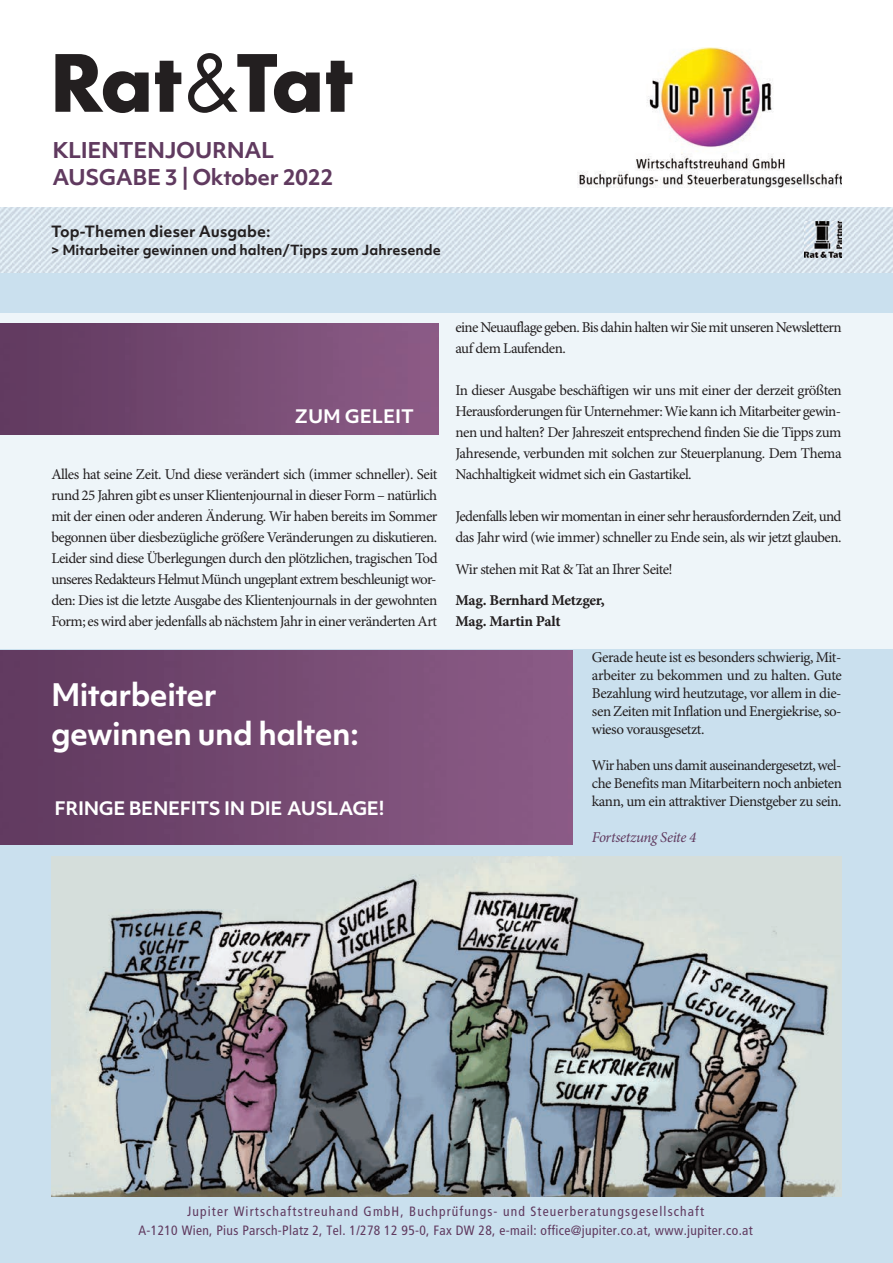
<style>
.page{position:relative;width:893px;height:1263px;background:#fff}
.page>*{position:absolute;margin:0;border:0;box-sizing:border-box;transform-origin:0 0}
.t1{font:700 30px/38.2px "Objektiv Mk 1";letter-spacing:-.02em;color:#fff}
.t2{font:700 21px/26.8px "Objektiv Mk 1";letter-spacing:-.02em;color:#603a5f}
.t3{font:700 18px "Objektiv Mk 1";letter-spacing:-.02em;color:#fff}
.t4{font:700 18px "Objektiv Mk 1";color:#fff}
.t5{font:15px/21px "Minion Pro";letter-spacing:-.035em;color:#231f20;text-align:justify}
.t6{font:15px/21px "Minion Pro Bold Capt";letter-spacing:-.02em;color:#231f20}
.t7{font:700 15px "Objektiv Mk 1";color:#231f20}
.t8{font:italic 15px "Minion Pro";letter-spacing:-.025em;color:#603a5f}
.t9{font:condensed 13.5px/18.8px "Frutiger";letter-spacing:.085em;color:#603a5f;text-align:center}
.t10{font:700 13.5px "Objektiv Mk 1";color:#231f20}
</style>
<div class="page">
<div style="left:0;top:272px;width:893px;height:991px;background:#cae0ee"></div>
<div style="left:0;top:313px;width:893px;height:335px;background:#eef5f9"></div>
<img style="left:0;top:324px;width:438px;height:110px">
<img style="left:0;top:651px;width:572px;height:193px">
<img style="left:0;top:207px;width:893px;height:65px">
<img style="left:805px;top:222px;width:36px;height:36px">
<svg style="left:55px;top:53px;width:297px;height:60px"></svg>
<img style="left:577px;top:48px;width:265px;height:140px">
<img style="left:51px;top:857px;width:791px;height:340px">
<h2 class="t2" style="left:52px;top:139px;width:283px">KLIENTENJOURNAL<br>AUSGABE 3 | Oktober 2022</h2>
<p class="t7" style="left:51px;top:225px;width:221px">Top-Themen dieser Ausgabe:</p>
<p class="t10" style="left:51px;top:244px;width:391px">&gt; Mitarbeiter gewinnen und halten/Tipps zum Jahresende</p>
<p class="t4" style="left:295px;top:409px;width:121px">ZUM GELEIT</p>
<p class="t5" style="left:51px;top:465px;width:388px">Alles hat seine Zeit. Und diese verändert sich (immer schneller). Seit rund 25 Jahren gibt es unser Klientenjournal in dieser Form – natürlich mit der einen oder anderen Änderung. Wir haben bereits im Sommer begonnen über diesbezügliche größere Veränderungen zu diskutieren.<br>Leider sind diese Überlegungen durch den plötzlichen, tragischen Tod unseres Redakteurs Helmut Münch ungeplant extrem beschleunigt wor&shy;den: Dies ist die letzte Ausgabe des Klientenjournals in der gewohnten Form; es wird aber jedenfalls ab nächstem Jahr in einer veränderten Art</p>
<h1 class="t1" style="left:51px;top:679px;width:310px">Mitarbeiter gewinnen und halten:</h1>
<p class="t3" style="left:55px;top:800px;width:332px">FRINGE BENEFITS IN DIE AUSLAGE!</p>
<p class="t5" style="left:455px;top:318px;width:388px">eine Neuauflage geben. Bis dahin halten wir Sie mit unseren Newslettern auf dem Laufenden.</p>
<p class="t5" style="left:455px;top:381px;width:388px">In dieser Ausgabe beschäftigen wir uns mit einer der derzeit größten Herausforderungen für Unternehmer: Wie kann ich Mitarbeiter gewin&shy;nen und halten? Der Jahreszeit entsprechend finden Sie die Tipps zum Jahresende, verbunden mit solchen zur Steuerplanung. Dem Thema Nachhaltigkeit widmet sich ein Gastartikel.</p>
<p class="t5" style="left:455px;top:507px;width:388px">Jedenfalls leben wir momentan in einer sehr herausfordernden Zeit, und das Jahr wird (wie immer) schneller zu Ende sein, als wir jetzt glauben.</p>
<p class="t5" style="left:455px;top:560px;width:219px">Wir stehen mit Rat &amp; Tat an Ihrer Seite!</p>
<p class="t6" style="left:455px;top:591px;width:151px">Mag. Bernhard Metzger,<br>Mag. Martin Palt</p>
<p class="t5" style="left:592px;top:650px;width:252px;line-height:18px">Gerade heute ist es besonders schwierig, Mit&shy;arbeiter zu bekommen und zu halten. Gute Bezahlung wird heutzutage, vor allem in die&shy;sen Zeiten mit Inflation und Energiekrise, so&shy;wieso vorausgesetzt.</p>
<p class="t5" style="left:592px;top:758px;width:252px;line-height:18px">Wir haben uns damit auseinandergesetzt, wel&shy;che Benefits man Mitarbeitern noch anbieten kann, um ein attraktiver Dienstgeber zu sein.</p>
<p class="t8" style="left:592px;top:828px;width:106px">Fortsetzung Seite 4</p>
<p class="t9" style="left:138px;top:1203px;width:616px">Jupiter Wirtschaftstreuhand GmbH, Buchprufungs- und Steuerberatungsgesellschaft<br>A-1210 Wien, Pius Parsch-Platz 2, Tel. 1/278 12 95-0, Fax DW 28, e-mail: office@jupiter.co.at, www.jupiter.co.at</p>
<p class="t9" style="left:453px;top:1194px;width:7px">..</p>
</div>
